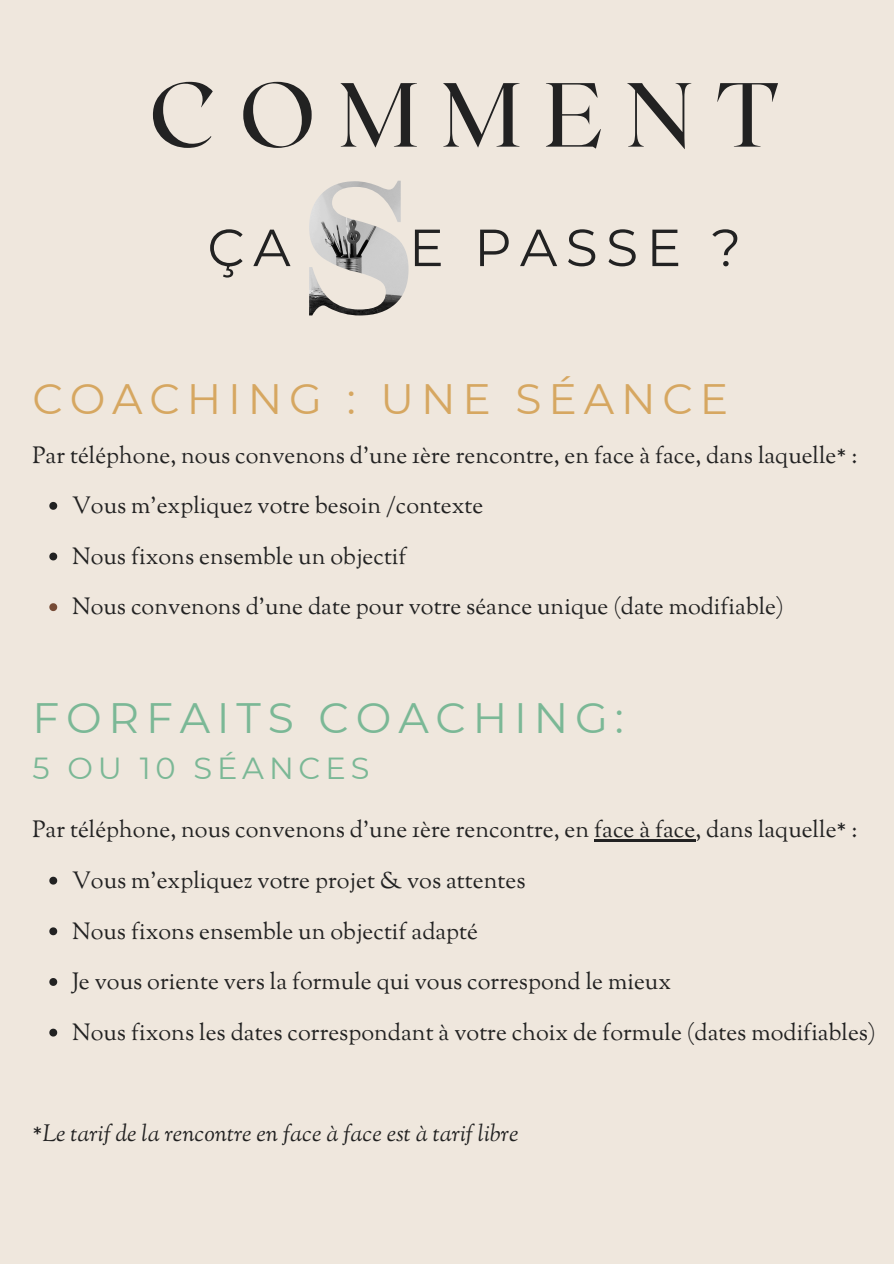
<style>
.page{position:relative;width:894px;height:1264px;background:#fff}
.page>*{position:absolute;margin:0;border:0;box-sizing:border-box;transform-origin:0 0}
.t1{font:90.75px "Roxborough CF";letter-spacing:.26em;color:#222}
.t2{font:52.05px "Montserrat";letter-spacing:.16em;color:#222}
.t3{font:42.45px "Montserrat";letter-spacing:.16em;color:#d6a761}
.t4{font:42.45px "Montserrat";letter-spacing:.16em;color:#7bb896}
.t5{font:30.45px "Montserrat";letter-spacing:.16em;color:#7bb896}
.t6{font:23.25px "Sorts Mill Goudy";color:#222}
.t7{font:italic 23.25px "Sorts Mill Goudy";color:#222}
</style>
<div class="page">
<div style="left:0;top:0;width:893px;height:1263px;background:#efe7dd"></div>
<img style="left:309px;top:181px;width:99px;height:134px">
<hr style="left:594px;top:839px;width:101px;height:2px;background:#222">
<svg style="left:49px;top:876px;width:8px;height:8px"></svg>
<svg style="left:49px;top:927px;width:8px;height:8px"></svg>
<svg style="left:49px;top:978px;width:8px;height:7px"></svg>
<svg style="left:49px;top:1028px;width:8px;height:8px"></svg>
<svg style="left:49px;top:502px;width:8px;height:8px"></svg>
<svg style="left:49px;top:552px;width:8px;height:8px"></svg>
<svg style="left:49px;top:603px;width:8px;height:8px"></svg>
<p class="t1" style="left:149px;top:56px;width:631px">COMMENT</p>
<h2 class="t2" style="left:207px;top:216px;width:85px">ÇA</h2>
<h2 class="t2" style="left:409px;top:216px;width:333px">E PASSE ?</h2>
<p class="t3" style="left:32px;top:373px;width:697px">COACHING : UNE SÉANCE</p>
<p class="t6" style="left:32px;top:440px;width:826px">Par téléphone, nous convenons d'une 1ère rencontre, en face à face, dans laquelle* :</p>
<p class="t6" style="left:72px;top:491px;width:412px">Vous m'expliquez votre besoin /contexte</p>
<p class="t6" style="left:72px;top:541px;width:336px">Nous fixons ensemble un objectif</p>
<p class="t6" style="left:72px;top:592px;width:713px">Nous convenons d'une date pour votre séance unique (date modifiable)</p>
<h3 class="t4" style="left:32px;top:691px;width:592px">FORFAITS COACHING:</h3>
<h3 class="t5" style="left:32px;top:749px;width:338px">5 OU 10 SÉANCES</h3>
<p class="t6" style="left:32px;top:815px;width:826px">Par téléphone, nous convenons d'une 1ère rencontre, en face à face, dans laquelle* :</p>
<p class="t6" style="left:72px;top:865px;width:455px">Vous m'expliquez votre projet &amp; vos attentes</p>
<p class="t6" style="left:72px;top:916px;width:407px">Nous fixons ensemble un objectif adapté</p>
<p class="t6" style="left:72px;top:966px;width:600px">Je vous oriente vers la formule qui vous correspond le mieux</p>
<p class="t6" style="left:72px;top:1017px;width:804px">Nous fixons les dates correspondant à votre choix de formule (dates modifiables)</p>
<h3 class="t7" style="left:32px;top:1118px;width:487px">*Le tarif de la rencontre en face à face est à tarif libre</h3>
</div>
